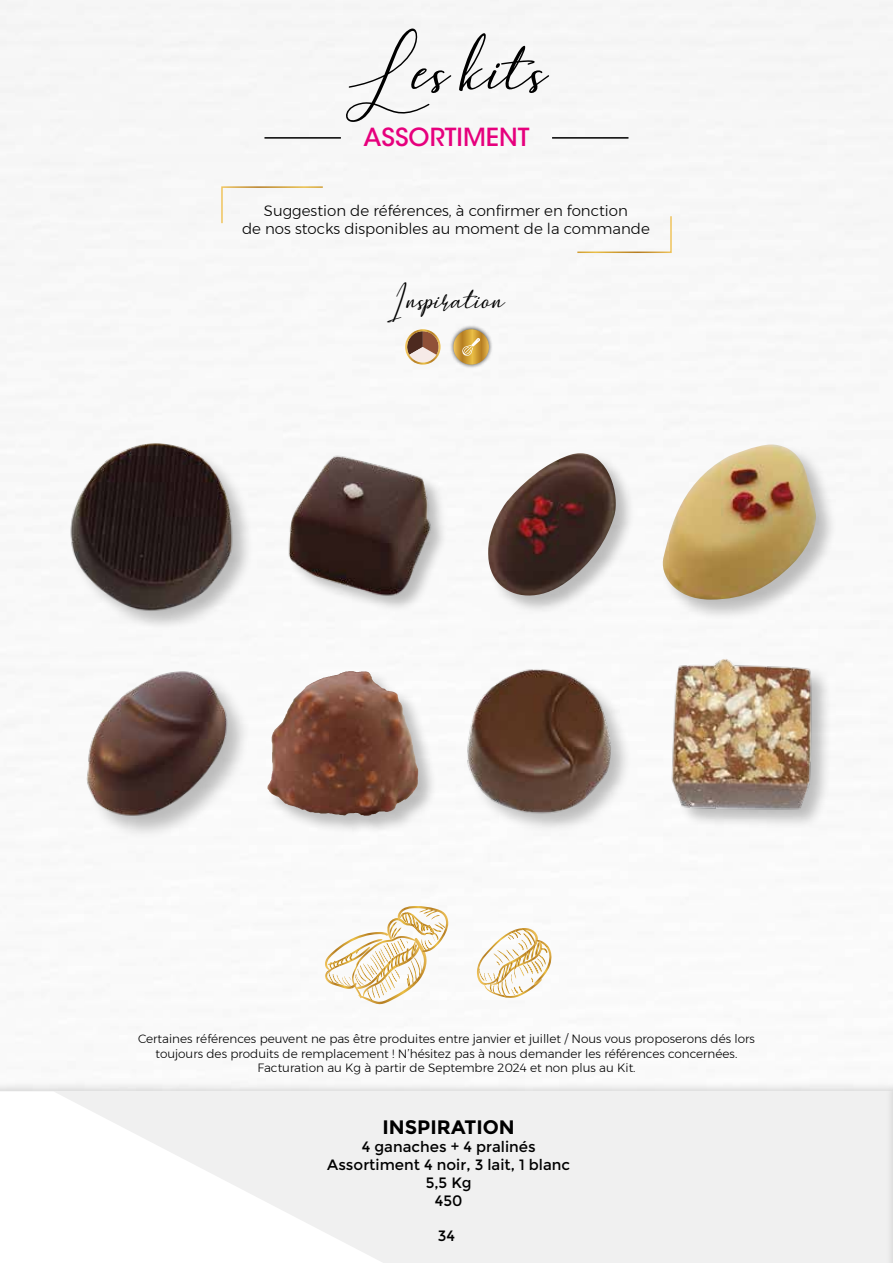
<style>
.page{position:relative;width:893px;height:1263px;background:#fff}
.page>*{position:absolute;margin:0;border:0;box-sizing:border-box;transform-origin:0 0}
.t1{font:59.85px "Hearth Stone";color:#000}
.t2{font:25.8px "Hearth Stone";color:#000}
.t3{font:500 24.75px "ITC Avant Garde Std";color:#e6007d}
.t4{font:700 19.5px "Montserrat";color:#000}
.t5{font:300 15px/18px "Montserrat";color:#000;text-align:center}
.t6{font:15px/18px "Montserrat";color:#000;text-align:center}
.t7{font:300 12px/14.4px "Montserrat";color:#000;text-align:center}
</style>
<div class="page">
<div style="left:0;top:1081px;width:893px;height:182px;background:#000;opacity:.15"></div>
<div style="left:0;top:1091px;width:893px;height:172px;background:#f0f0f0"></div>
<svg style="left:0;top:1092px;width:382px;height:171px;fill:#fff"></svg>
<div style="left:885px;top:1080px;width:8px;height:183px;background:#ececec"></div>
<svg style="left:892px;top:1092px;width:1px;height:171px"></svg>
<hr style="left:264px;top:137px;width:77px;height:2px;background:#000">
<hr style="left:552px;top:137px;width:76px;height:2px;background:#000">
<svg style="left:325px;top:906px;width:123px;height:98px"></svg>
<svg style="left:477px;top:928px;width:75px;height:70px"></svg>
<svg style="left:405px;top:331px;width:34px;height:34px"></svg>
<div style="left:405px;top:329px;width:36px;height:36px;border:2px solid #fff;border-radius:50%"></div>
<div style="left:449px;top:325px;width:45px;height:44px;background:#000;opacity:.75"></div>
<svg style="left:453px;top:329px;width:36px;height:36px"></svg>
<svg style="left:461px;top:338px;width:20px;height:19px"></svg>
<svg style="left:220px;top:186px;width:104px;height:39px"></svg>
<svg style="left:576px;top:215px;width:96px;height:39px"></svg>
<div style="left:70px;top:442px;width:184px;height:190px;background:#000;opacity:.25"></div>
<img style="left:62px;top:431px;width:181px;height:187px">
<div style="left:288px;top:456px;width:161px;height:158px;background:#000;opacity:.25"></div>
<img style="left:277px;top:448px;width:161px;height:153px">
<div style="left:487px;top:452px;width:149px;height:164px;background:#000;opacity:.25"></div>
<img style="left:481px;top:453px;width:139px;height:148px">
<div style="left:662px;top:443px;width:176px;height:179px;background:#000;opacity:.25"></div>
<img style="left:659px;top:444px;width:157px;height:156px">
<div style="left:87px;top:670px;width:164px;height:171px;background:#000;opacity:.25"></div>
<img style="left:70px;top:653px;width:165px;height:183px">
<div style="left:267px;top:670px;width:171px;height:166px;background:#000;opacity:.25"></div>
<img style="left:282px;top:671px;width:67px;height:51px">
<div style="left:466px;top:668px;width:167px;height:167px;background:#000;opacity:.25"></div>
<img style="left:447px;top:662px;width:187px;height:158px">
<img style="left:652px;top:645px;width:179px;height:184px">
<h1 class="t1" style="left:342px;top:38px;width:207px">Les kits</h1>
<h3 class="t3" style="left:363px;top:122px;width:167px">ASSORTIMENT</h3>
<p class="t5" style="left:242px;top:201px;width:409px">Suggestion de références, à confirmer en fonction<br>de nos stocks disponibles au moment de la commande</p>
<h2 class="t2" style="left:388px;top:285px;width:118px">Inspiration</h2>
<p class="t7" style="left:138px;top:1032px;width:618px">Certaines références peuvent ne pas être produites entre janvier et juillet / Nous vous proposerons dés lors toujours des produits de remplacement ! N’hésitez pas à nous demander les références concernées.<br>Facturation au Kg à partir de Septembre 2024 et non plus au Kit.</p>
<h3 class="t4" style="left:383px;top:1115px;width:134px">INSPIRATION</h3>
<p class="t6" style="left:327px;top:1137px;width:244px">4 ganaches + 4 pralinés<br>Assortiment 4 noir, 3 lait, 1 blanc<br>5,5 Kg<br>450</p>
<p class="t6" style="left:438px;top:1227px;width:19px">34</p>
</div>
